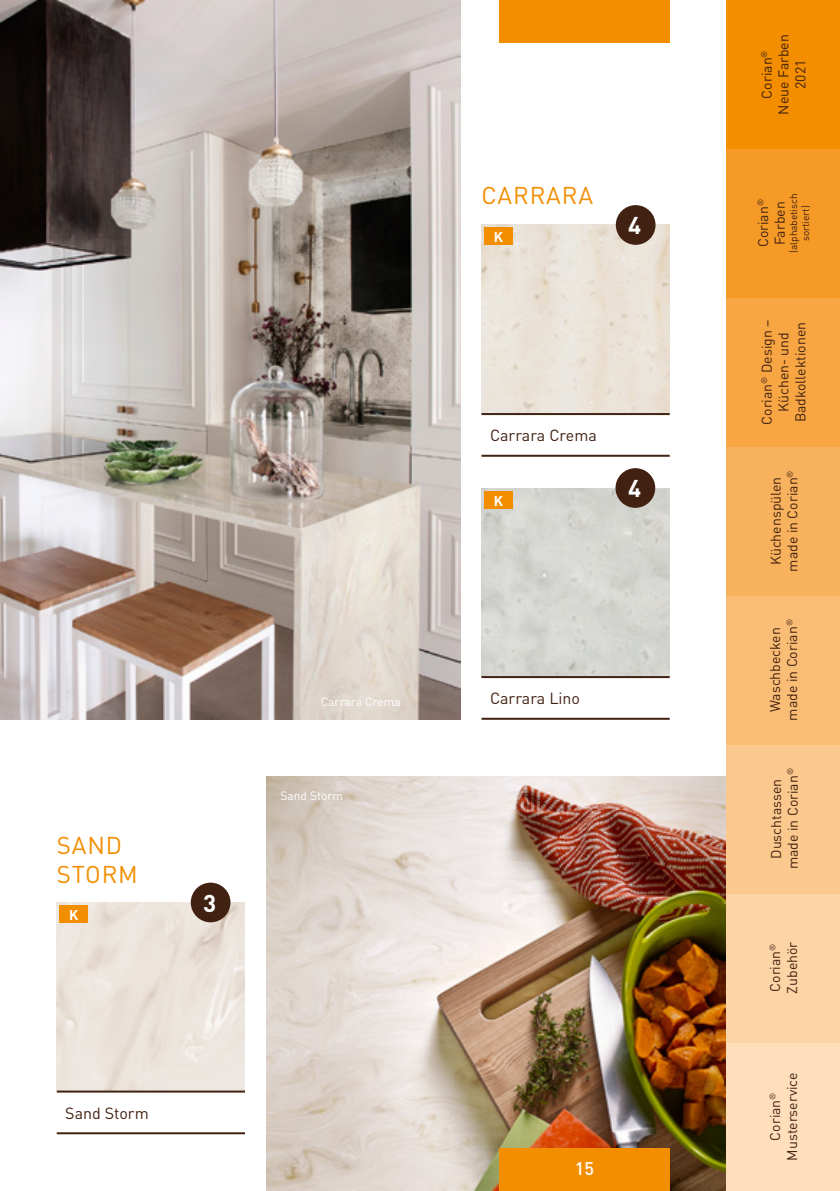
<style>
.page{position:relative;width:840px;height:1191px;background:#fff}
.page>*{position:absolute;margin:0;border:0;box-sizing:border-box;transform-origin:0 0}
.t1{font:24px/28.8px "DINOT";letter-spacing:.035em;color:#f28e00}
.t2{font:700 24px "DINOT";color:#fff}
.t3{font:500 18px "DINOT";color:#fff}
.t4{font:16px "DINOT";color:#412111}
.t5{font:14px/16.8px "DINOT";color:#412111;text-align:center}
.t6{font:700 14px "DINOT";color:#fff}
.t7{font:12px "DINOT";color:#fff}
.t8{font:10px/12px "DINOT";color:#412111;text-align:center}
</style>
<div class="page">
<img style="left:481px;top:225px;width:188px;height:188px">
<hr style="left:481px;top:413px;width:188px;height:2px;background:#412111">
<hr style="left:481px;top:455px;width:188px;height:2px;background:#412111">
<div style="left:615px;top:205px;width:40px;height:40px;background:#412111;border-radius:50%"></div>
<img style="left:481px;top:488px;width:188px;height:188px">
<hr style="left:481px;top:676px;width:188px;height:2px;background:#412111">
<hr style="left:481px;top:718px;width:188px;height:2px;background:#412111">
<div style="left:615px;top:468px;width:40px;height:40px;background:#412111;border-radius:50%"></div>
<img style="left:57px;top:903px;width:188px;height:187px">
<hr style="left:57px;top:1090px;width:188px;height:2px;background:#412111">
<hr style="left:57px;top:1132px;width:188px;height:2px;background:#412111">
<div style="left:191px;top:882px;width:39px;height:40px;background:#412111;border-radius:50%"></div>
<img style="left:266px;top:776px;width:460px;height:415px">
<img style="left:0;top:0;width:460px;height:720px">
<div style="left:484px;top:228px;width:28px;height:17px;background:#f28e00"></div>
<div style="left:60px;top:905px;width:28px;height:17px;background:#f28e00"></div>
<div style="left:484px;top:492px;width:28px;height:17px;background:#f28e00"></div>
<div style="left:499px;top:0;width:170px;height:43px;background:#f28e00"></div>
<div style="left:499px;top:1148px;width:170px;height:43px;background:#f28e00"></div>
<div style="left:726px;top:0;width:113px;height:1191px;background:#fddfbc"></div>
<div style="left:726px;top:0;width:113px;height:1042px;background:#fcd4a5"></div>
<div style="left:726px;top:0;width:113px;height:893px;background:#fbc98e"></div>
<div style="left:726px;top:0;width:113px;height:744px;background:#fabd76"></div>
<div style="left:726px;top:0;width:113px;height:595px;background:#f8b25d"></div>
<div style="left:726px;top:0;width:113px;height:446px;background:#f7a643"></div>
<div style="left:726px;top:0;width:113px;height:298px;background:#f59a27"></div>
<div style="left:726px;top:0;width:113px;height:149px;background:#f28e00"></div>
<h1 class="t1" style="left:57px;top:830px;width:82px">SAND<br>STORM</h1>
<p class="t6" style="left:69px;top:905px;width:11px">K</p>
<h1 class="t2" style="left:203px;top:887px;width:15px">3</h1>
<p class="t7" style="left:320px;top:694px;width:82px">Carrara Crema</p>
<p class="t7" style="left:280px;top:788px;width:64px">Sand Storm</p>
<p class="t4" style="left:65px;top:1102px;width:85px">Sand Storm</p>
<h1 class="t1" style="left:481px;top:180px;width:113px">CARRARA</h1>
<p class="t6" style="left:493px;top:227px;width:11px">K</p>
<h1 class="t2" style="left:628px;top:210px;width:15px">4</h1>
<p class="t4" style="left:489px;top:425px;width:108px">Carrara Crema</p>
<p class="t6" style="left:493px;top:491px;width:11px">K</p>
<h1 class="t2" style="left:627px;top:473px;width:15px">4</h1>
<p class="t4" style="left:489px;top:688px;width:91px">Carrara Lino</p>
<p class="t3" style="left:574px;top:1157px;width:21px">15</p>
<p class="t5" style="left:757px;top:115px;width:82px;rotate:-90deg">Corian<sup>®<br></sup>Neue Farben<br>2021</p>
<p class="t5" style="left:754px;top:247px;width:50px;text-align:left;rotate:-90deg">Corian<sup>®<br></sup>Farben</p>
<p class="t8" style="left:786px;top:253px;width:61px;rotate:-90deg">(alphabetisch sortiert)</p>
<p class="t5" style="left:757px;top:425px;width:107px;rotate:-90deg">Corian<sup>®</sup> Design –<br>Küchen- und<br>Badkollektionen</p>
<p class="t5" style="left:766px;top:571px;width:103px;rotate:-90deg">Küchenspülen made in Corian<sup>®</sup></p>
<p class="t5" style="left:766px;top:720px;width:103px;rotate:-90deg">Waschbecken made in Corian<sup>®</sup></p>
<p class="t5" style="left:767px;top:869px;width:103px;rotate:-90deg">Duschtassen made in Corian<sup>®</sup></p>
<p class="t5" style="left:766px;top:993px;width:53px;text-align:left;rotate:-90deg">Corian<sup>®<br></sup>Zubehör</p>
<p class="t5" style="left:766px;top:1160px;width:89px;rotate:-90deg">Corian<sup>®<br></sup>Musterservice</p>
</div>
